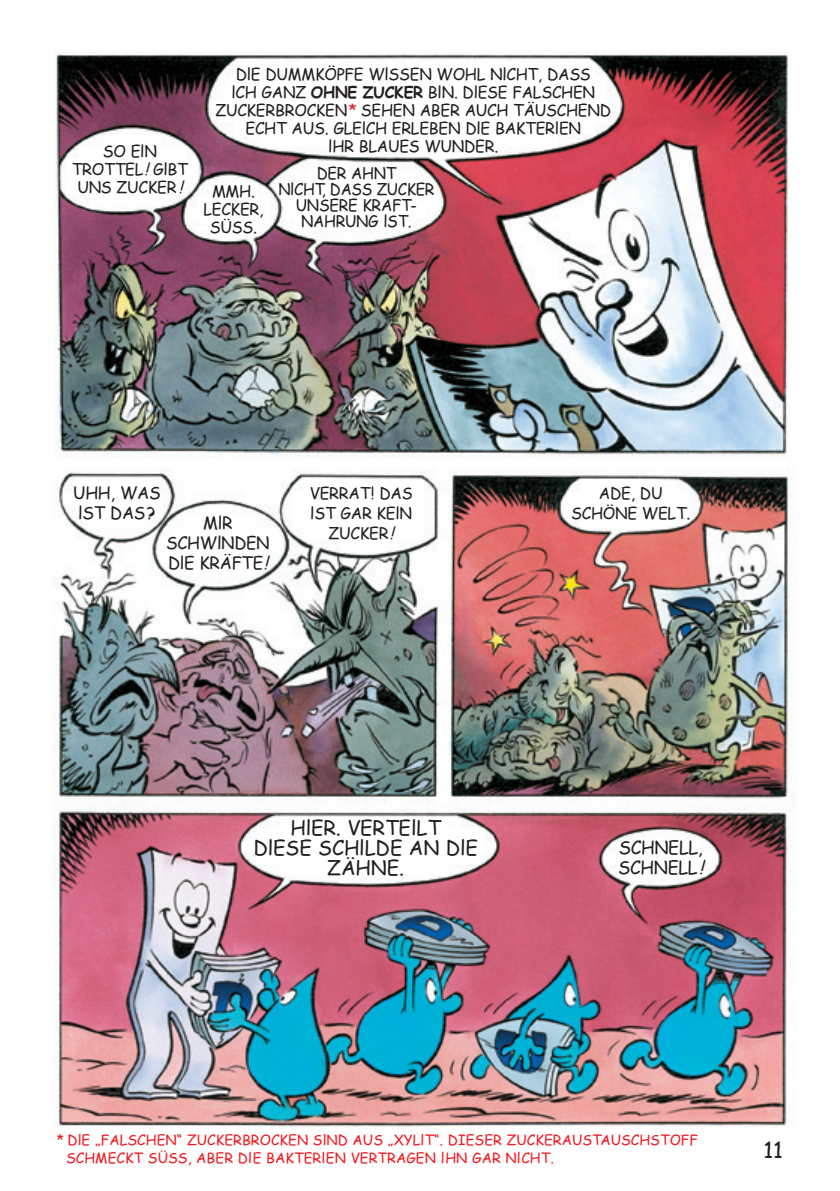
<style>
.page{position:relative;width:840px;height:1191px;background:#fff}
.page>*{position:absolute;margin:0;border:0;box-sizing:border-box;transform-origin:0 0}
.t1{font:22px "Comic Sans MS";color:#231f20}
.t2{font:20px/20px "Comic Sans MS";letter-spacing:-.005em;color:#231f20;text-align:center}
.t3{font:18px/20px "Comic Sans MS";letter-spacing:-.015em;color:#231f20}
.t4{font:17px/20px "Comic Sans MS";letter-spacing:-.015em;color:#231f20}
.t5{font:16px/18px "Comic Sans MS";letter-spacing:-.015em;color:#231f20;text-align:center}
.t6{font:16px/16px "Comic Sans MS";letter-spacing:-.015em;color:#231f20;text-align:center;scale:.96 1}
.t7{font:14px/18px "Comic Sans MS";letter-spacing:.005em;color:#ee1d23}
.s1{font-style:italic}
.s2{font-weight:700}
.s3{color:#ee1d23}
</style>
<div class="page">
<img style="left:53px;top:470px;width:740px;height:657px">
<img style="left:56px;top:51px;width:732px;height:407px">
<p class="t5" style="left:72px;top:142px;width:118px">SO ELN<br>TROTTEL<span class="s1">!</span>GLBT<br>UNS ZUCKER<span class="s1">!</span></p>
<p class="t5" style="left:215px;top:64px;width:397px">DLE DUMMKÖPFE WLSSEN WOHL NLCHT, DASS<br>LCH GANZ <span class="s2">OHNE ZUCKER</span> BLN. DLESE FALSCHEN ZUCKERBROCKEN<span class="s3">*</span> SEHEN ABER AUCH TÄUSCHEND ECHT AUS. GLELCH ERLEBEN DLE BAKTERLEN<br>LHR BLAUES WUNDER.</p>
<p class="t5" style="left:203px;top:181px;width:62px">MMH.<br>LECKER,<br>SÜSS.</p>
<p class="t6" style="left:278px;top:165px;width:164px">DER AHNT<br>NLCHT, DASS ZUCKER<br>UNSERE KRAFT-<br>NAHRUNG LST.</p>
<p class="t4" style="left:73px;top:482px;width:89px">UHH, WAS<br>LST DAS?</p>
<p class="t4" style="left:166px;top:512px;width:109px;text-align:center">MLR<br>SCHWLNDEN<br>DLE KRÄFTE<span class="s1">!</span></p>
<p class="t5" style="left:309px;top:483px;width:104px;line-height:20px">VERRAT! DAS<br>LST GAR KELN<br>ZUCKER<span class="s1">!</span></p>
<p class="t5" style="left:571px;top:483px;width:121px;line-height:20px">ADE, DU<br>SCHÖNE WELT.</p>
<p class="t2" style="left:253px;top:817px;width:226px">HLER. VERTELLT<br>DLESE SCHLLDE AN DLE<br>ZÄHNE.</p>
<p class="t3" style="left:618px;top:837px;width:93px">SCHNELL,<br>SCHNELL<span class="s1">!</span></p>
<p class="t7" style="left:66px;top:1130px;width:633px;text-indent:-9px">* DLE „FALSCHEN“ ZUCKERBROCKEN SLND AUS „XYLLT“. DIESER ZUCKERAUSTAUSCHSTOFF<br>SCHMECKT SÜSS, ABER DLE BAKTERLEN VERTRAGEN LHN GAR NLCHT.</p>
<h1 class="t1" style="left:763px;top:1133px;width:21px">11</h1>
</div>
